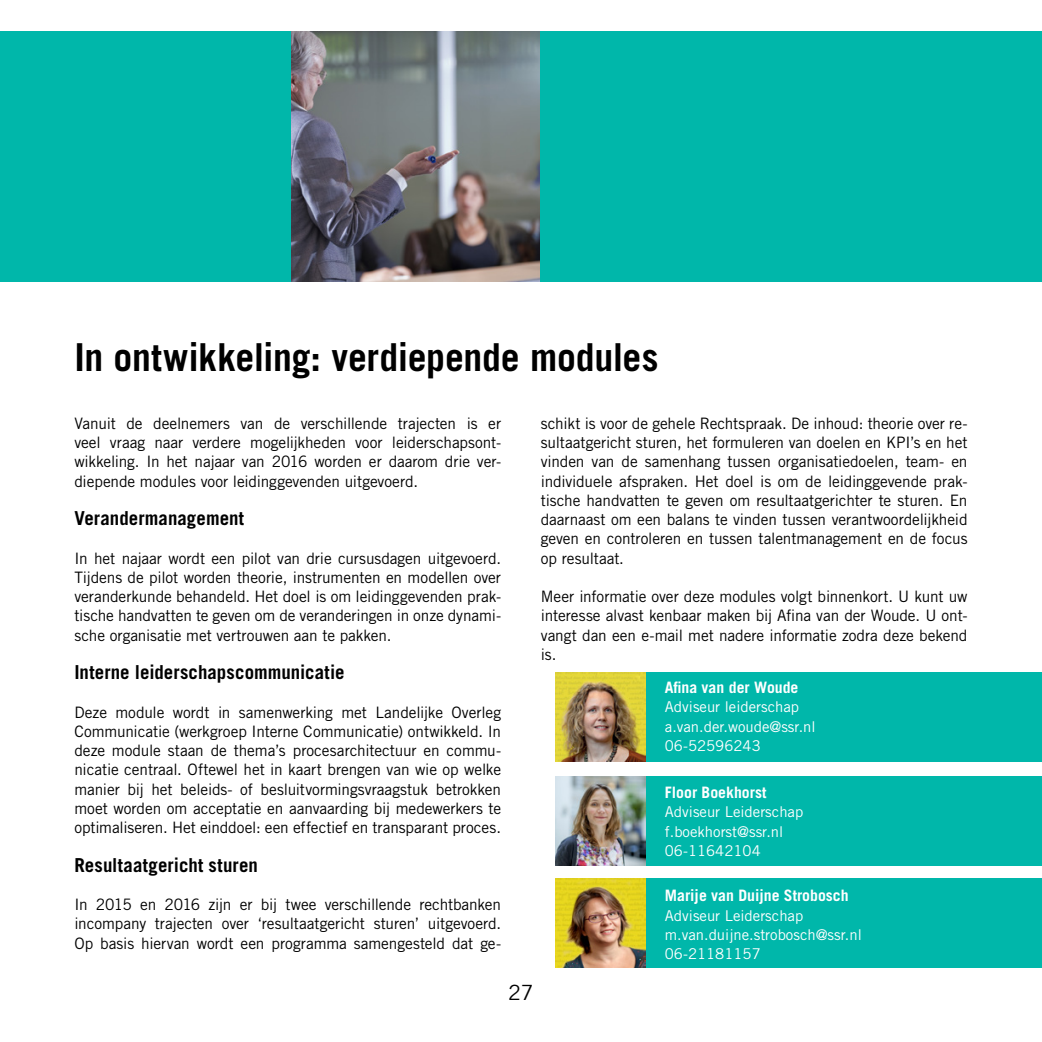
<style>
.page{position:relative;width:1042px;height:1042px;background:#fff}
.page>*{position:absolute;margin:0;border:0;box-sizing:border-box;transform-origin:0 0}
.t1{font:700 38.5px "Trade Gothic LT Std";letter-spacing:-.005em;color:#000}
.t2{font:21px "Trade Gothic LT Std";color:#000}
.t3{font:700 19.25px "Trade Gothic LT Std";color:#000}
.t4{font:15.75px/19.2px "Trade Gothic LT Std";letter-spacing:-.005em;color:#000;text-align:justify}
.t5{font:700 15.75px "Trade Gothic LT Std";color:#fff}
.t6{font:14.88px/19.2px "Trade Gothic LT Std";color:#fff}
</style>
<div class="page">
<img style="left:290px;top:32px;width:251px;height:250px">
<div style="left:0;top:32px;width:290px;height:250px;background:#00b7aa"></div>
<div style="left:541px;top:32px;width:501px;height:250px;background:#00b7aa"></div>
<div style="left:645px;top:878px;width:397px;height:90px;background:#00b7aa"></div>
<img style="left:556px;top:878px;width:89px;height:90px">
<div style="left:645px;top:776px;width:397px;height:89px;background:#00b7aa"></div>
<img style="left:556px;top:776px;width:89px;height:89px">
<div style="left:645px;top:672px;width:397px;height:90px;background:#00b7aa"></div>
<img style="left:556px;top:672px;width:89px;height:90px">
<h1 class="t1" style="left:74px;top:334px;width:586px">In ontwikkeling: verdiepende modules</h1>
<p class="t4" style="left:74px;top:413px;width:428px">Vanuit de deelnemers van de verschillende trajecten is er veel vraag naar verdere mogelijkheden voor leiderschapsont&shy;wikkeling. In het najaar van 2016 worden er daarom drie ver&shy;diepende modules voor leidinggevenden uitgevoerd.</p>
<p class="t3" style="left:74px;top:506px;width:171px">Verandermanagement</p>
<p class="t4" style="left:74px;top:548px;width:428px">In het najaar wordt een pilot van drie cursusdagen uitgevoerd.<br>Tijdens de pilot worden theorie, instrumenten en modellen over veranderkunde behandeld. Het doel is om leidinggevenden prak&shy;tische handvatten te geven om de veranderingen in onze dynami&shy;sche organisatie met vertrouwen aan te pakken.</p>
<p class="t3" style="left:74px;top:660px;width:272px">Interne leiderschapscommunicatie</p>
<p class="t4" style="left:74px;top:702px;width:428px">Deze module wordt in samenwerking met Landelijke Overleg Communicatie (werkgroep Interne Communicatie) ontwikkeld. In deze module staan de thema’s procesarchitectuur en commu&shy;nicatie centraal. Oftewel het in kaart brengen van wie op welke manier bij het beleids- of besluitvormingsvraagstuk betrokken moet worden om acceptatie en aanvaarding bij medewerkers te optimaliseren. Het einddoel: een effectief en transparant proces.</p>
<p class="t3" style="left:74px;top:853px;width:185px">Resultaatgericht sturen</p>
<p class="t4" style="left:74px;top:895px;width:428px">In 2015 en 2016 zijn er bij twee verschillende rechtbanken incompany trajecten over ‘resultaatgericht sturen’ uitgevoerd.<br>Op basis hiervan wordt een programma samengesteld dat ge-</p>
<p class="t4" style="left:541px;top:413px;width:428px">schikt is voor de gehele Rechtspraak. De inhoud: theorie over re&shy;sultaatgericht sturen, het formuleren van doelen en KPI’s en het vinden van de samenhang tussen organisatiedoelen, team- en individuele afspraken. Het doel is om de leidinggevende prak&shy;tische handvatten te geven om resultaatgerichter te sturen. En daarnaast om een balans te vinden tussen verantwoordelijkheid geven en controleren en tussen talentmanagement en de focus op resultaat.</p>
<p class="t4" style="left:541px;top:587px;width:428px">Meer informatie over deze modules volgt binnenkort. U kunt uw interesse alvast kenbaar maken bij Afina van der Woude. U ont&shy;vangt dan een e-mail met nadere informatie zodra deze bekend is.</p>
<p class="t5" style="left:665px;top:678px;width:135px">Afina van der Woude</p>
<p class="t6" style="left:665px;top:697px;width:152px">Adviseur leiderschap a.van.der.woude@ssr.nl<br>06-52596243</p>
<p class="t5" style="left:665px;top:783px;width:103px">Floor Boekhorst</p>
<p class="t6" style="left:665px;top:802px;width:140px">Adviseur Leiderschap f.boekhorst@ssr.nl<br>06-11642104</p>
<p class="t5" style="left:665px;top:886px;width:185px">Marije van Duijne Strobosch</p>
<p class="t6" style="left:665px;top:905px;width:198px">Adviseur Leiderschap m.van.duijne.strobosch@ssr.nl<br>06-21181157</p>
<h2 class="t2" style="left:508px;top:980px;width:27px">27</h2>
</div>
